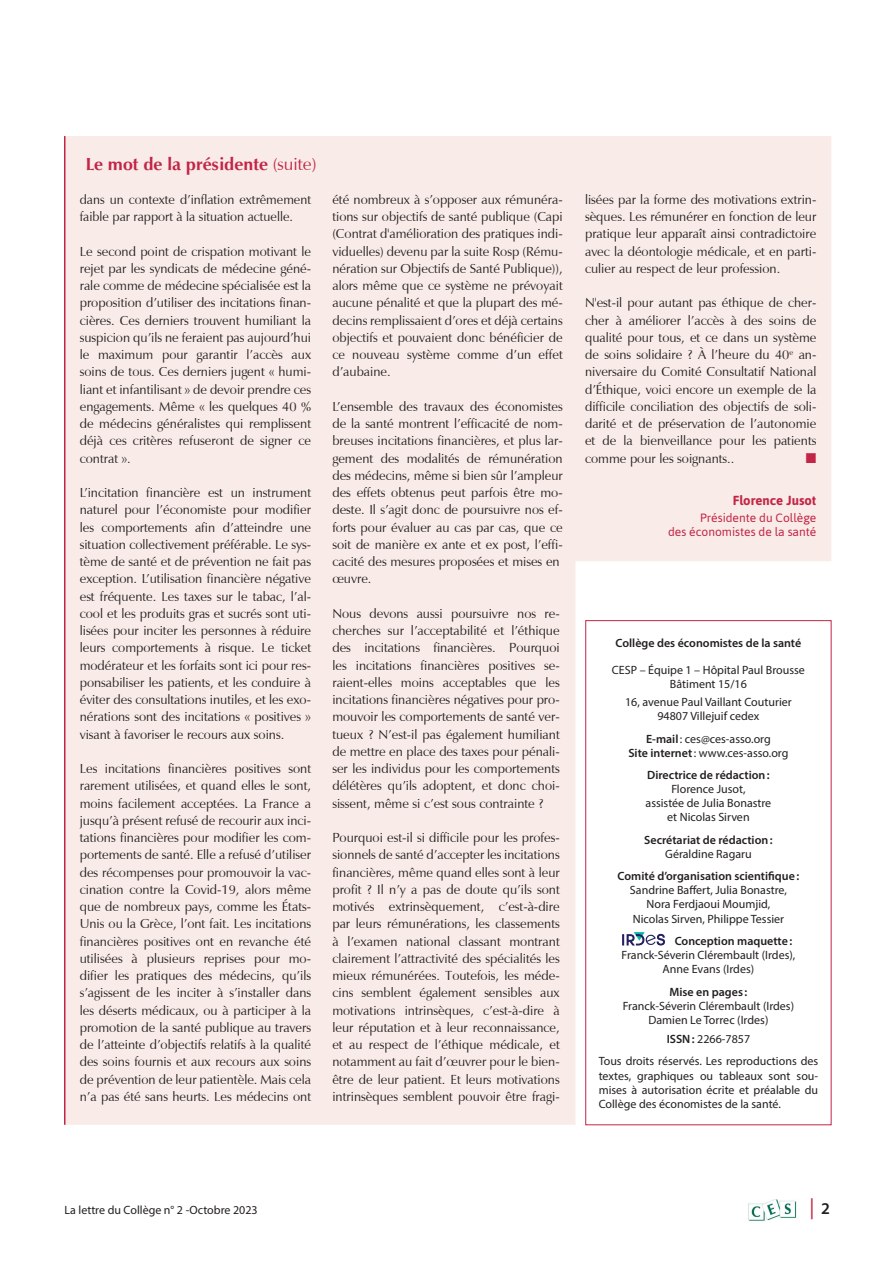
<style>
.page{position:relative;width:893px;height:1263px;background:#fff}
.page>*{position:absolute;margin:0;border:0;box-sizing:border-box;transform-origin:0 0}
.t1{font:21px "Myriad Pro";color:#c22545}
.t2{font:700 18px "Vera Humana 95";color:#c22545}
.t3{font:500 14.25px "Z Dingbats";color:#c22545}
.t4{font:13.5px/17.2px "Vera Humana 95";color:#231f20;text-align:justify}
.t5{font:700 13.2px "Asap";color:#c22545}
.t6{font:12px/14.1px "Myriad Pro";color:#231f20;text-align:center}
.t7{font:600 12px/14.1px "Myriad Pro";color:#231f20;text-align:center}
.t8{font:12px/13.5px "Asap";color:#c22545;text-align:right}
.s1{font-weight:400}
.s2{font-weight:600}
.s3{font-weight:600;font-size:16.5px;color:#231f20}
</style>
<div class="page">
<img style="left:748px;top:1200px;width:49px;height:21px">
<div style="left:65px;top:136px;width:766px;height:989px;background:#f8ebe8"></div>
<div style="left:586px;top:621px;width:245px;height:504px;background:#fff"></div>
<div style="left:585px;top:620px;width:246px;height:505px;border:1px solid #c22545"></div>
<svg style="left:622px;top:932px;width:43px;height:13px"></svg>
<hr style="left:64px;top:136px;width:1px;height:989px;background:#c22545">
<p class="t2" style="left:86px;top:153px;width:232px">Le mot de la présidente <span class="s1">(suite)</span></p>
<p class="t4" style="left:80px;top:191px;width:233px">dans un contexte d’inflation extrêmement faible par rapport à la situation actuelle.</p>
<p class="t4" style="left:80px;top:242px;width:233px">Le second point de crispation motivant le rejet par les syndicats de médecine géné&shy;rale comme de médecine spécialisée est la proposition d’utiliser des incitations finan&shy;cières. Ces derniers trouvent humiliant la suspicion qu’ils ne feraient pas aujourd’hui le maximum pour garantir l’accès aux soins de tous. Ces derniers jugent « humi&shy;liant et infantilisant » de devoir prendre ces engagements. Même « les quelques 40 % de médecins généralistes qui remplissent déjà ces critères refuseront de signer ce contrat ».</p>
<p class="t4" style="left:80px;top:484px;width:233px">L’incitation financière est un instrument naturel pour l’économiste pour modifier les comportements afin d’atteindre une situation collectivement préférable. Le sys&shy;tème de santé et de prévention ne fait pas exception. L’utilisation financière négative est fréquente. Les taxes sur le tabac, l’al&shy;cool et les produits gras et sucrés sont uti&shy;lisées pour inciter les personnes à réduire leurs comportements à risque. Le ticket modérateur et les forfaits sont ici pour res&shy;ponsabiliser les patients, et les conduire à éviter des consultations inutiles, et les exo&shy;nérations sont des incitations « positives » visant à favoriser le recours aux soins.</p>
<p class="t4" style="left:80px;top:760px;width:233px">Les incitations financières positives sont rarement utilisées, et quand elles le sont, moins facilement acceptées. La France a jusqu’à présent refusé de recourir aux inci&shy;tations financières pour modifier les com&shy;portements de santé. Elle a refusé d’utiliser des récompenses pour promouvoir la vac&shy;cination contre la Covid-19, alors même que de nombreux pays, comme les États-Unis ou la Grèce, l’ont fait. Les incitations financières positives ont en revanche été utilisées à plusieurs reprises pour mo&shy;difier les pratiques des médecins, qu’ils s’agissent de les inciter à s’installer dans les déserts médicaux, ou à participer à la promotion de la santé publique au travers de l’atteinte d’objectifs relatifs à la qualité des soins fournis et aux recours aux soins de prévention de leur patientèle. Mais cela n’a pas été sans heurts. Les médecins ont</p>
<p class="t4" style="left:332px;top:191px;width:232px">été nombreux à s’opposer aux rémunéra&shy;tions sur objectifs de santé publique (Capi (Contrat d'amélioration des pratiques indi&shy;viduelles) devenu par la suite Rosp (Rému&shy;nération sur Objectifs de Santé Publique)), alors même que ce système ne prévoyait aucune pénalité et que la plupart des mé&shy;decins remplissaient d’ores et déjà certains objectifs et pouvaient donc bénéficier de ce nouveau système comme d’un effet d’aubaine.</p>
<p class="t4" style="left:332px;top:398px;width:232px;text-align:left">L’ensemble des travaux des économistes de la santé montrent l’efficacité de nom&shy;breuses incitations financières, et plus lar&shy;gement des modalités de rémunération des médecins, même si bien sûr l’ampleur des effets obtenus peut parfois être mo&shy;deste. Il s’agit donc de poursuivre nos ef&shy;forts pour évaluer au cas par cas, que ce soit de manière ex ante et ex post, l’effi&shy;cacité des mesures proposées et mises en œuvre.</p>
<p class="t4" style="left:332px;top:605px;width:229px">Nous devons aussi poursuivre nos re&shy;cherches sur l’acceptabilité et l’éthique des incitations financières. Pourquoi les incitations financières positives se&shy;raient-elles moins acceptables que les incitations financières négatives pour pro&shy;mouvoir les comportements de santé ver&shy;tueux ? N’est-il pas également humiliant de mettre en place des taxes pour pénali&shy;ser les individus pour les comportements délétères qu’ils adoptent, et donc choi&shy;sissent, même si c’est sous contrainte ?</p>
<p class="t4" style="left:332px;top:829px;width:229px">Pourquoi est-il si difficile pour les profes&shy;sionnels de santé d’accepter les incitations financières, même quand elles sont à leur profit ? Il n’y a pas de doute qu’ils sont motivés extrinsèquement, c’est-à-dire par leurs rémunérations, les classements à l’examen national classant montrant clairement l’attractivité des spécialités les mieux rémunérées. Toutefois, les méde&shy;cins semblent également sensibles aux motivations intrinsèques, c’est-à-dire à leur réputation et à leur reconnaissance, et au respect de l’éthique médicale, et notamment au fait d’œuvrer pour le bien&shy;être de leur patient. Et leurs motivations intrinsèques semblent pouvoir être fragi-</p>
<p class="t4" style="left:585px;top:191px;width:233px">lisées par la forme des motivations extrin&shy;sèques. Les rémunérer en fonction de leur pratique leur apparaît ainsi contradictoire avec la déontologie médicale, et en parti&shy;culier au respect de leur profession.</p>
<p class="t4" style="left:585px;top:294px;width:233px">N'est-il pour autant pas éthique de cher&shy;cher à améliorer l’accès à des soins de qualité pour tous, et ce dans un système de soins solidaire ? À l’heure du 40<sup>e</sup> an&shy;niversaire du Comité Consultatif National d’Éthique, voici encore un exemple de la difficile conciliation des objectifs de soli&shy;darité et de préservation de l’autonomie et de la bienveillance pour les patients comme pour les soignants..</p>
<p class="t3" style="left:806px;top:451px;width:12px">■</p>
<p class="t5" style="left:733px;top:492px;width:85px">Florence Jusot</p>
<p class="t8" style="left:668px;top:511px;width:150px">Présidente du Collège<br>des économistes de la santé</p>
<p class="t7" style="left:616px;top:635px;width:187px">Collège des économistes de la santé</p>
<p class="t6" style="left:612px;top:662px;width:194px">CESP – Équipe 1 – Hôpital Paul Brousse<br>Bâtiment 15/16</p>
<p class="t6" style="left:625px;top:695px;width:168px">16, avenue Paul Vaillant Couturier<br>94807 Villejuif cedex</p>
<p class="t6" style="left:628px;top:731px;width:162px"><span class="s2">E-mail</span>: ces@ces-asso.org<br><span class="s2">Site internet</span>: www.ces-asso.org</p>
<p class="t6" style="left:645px;top:768px;width:127px"><span class="s2">Directrice de rédaction:<br></span>Florence Jusot,<br>assistée de Julia Bonastre et Nicolas Sirven</p>
<p class="t7" style="left:644px;top:832px;width:130px">Secrétariat de rédaction:<br><span class="s1">Géraldine Ragaru</span></p>
<p class="t6" style="left:618px;top:869px;width:183px"><span class="s2">Comité d’organisation scientifique:<br></span>Sandrine Baffert, Julia Bonastre, Nora Ferdjaoui Moumjid,<br>Nicolas Sirven, Philippe Tessier</p>
<p class="t7" style="left:675px;top:934px;width:119px">Conception maquette:</p>
<p class="t6" style="left:621px;top:948px;width:175px">Franck-Séverin Clérembault (Irdes),</p>
<p class="t6" style="left:663px;top:962px;width:93px">Anne Evans (Irdes)</p>
<p class="t6" style="left:623px;top:984px;width:173px"><span class="s2">Mise en pages :<br></span>Franck-Séverin Clérembault (Irdes)<br>Damien Le Torrec (Irdes)</p>
<p class="t6" style="left:667px;top:1032px;width:85px"><span class="s2">ISSN:</span> 2266-7857</p>
<p class="t6" style="left:599px;top:1054px;width:221px;text-align:justify">Tous droits réservés. Les reproductions des textes, graphiques ou tableaux sont sou&shy;mises à autorisation écrite et préalable du Collège des économistes de la santé.</p>
<p class="t6" style="left:65px;top:1203px;width:195px">La lettre du Collège n° 2 -Octobre 2023</p>
<h1 class="t1" style="left:809px;top:1194px;width:22px">| <span class="s3">2</span></h1>
</div>
